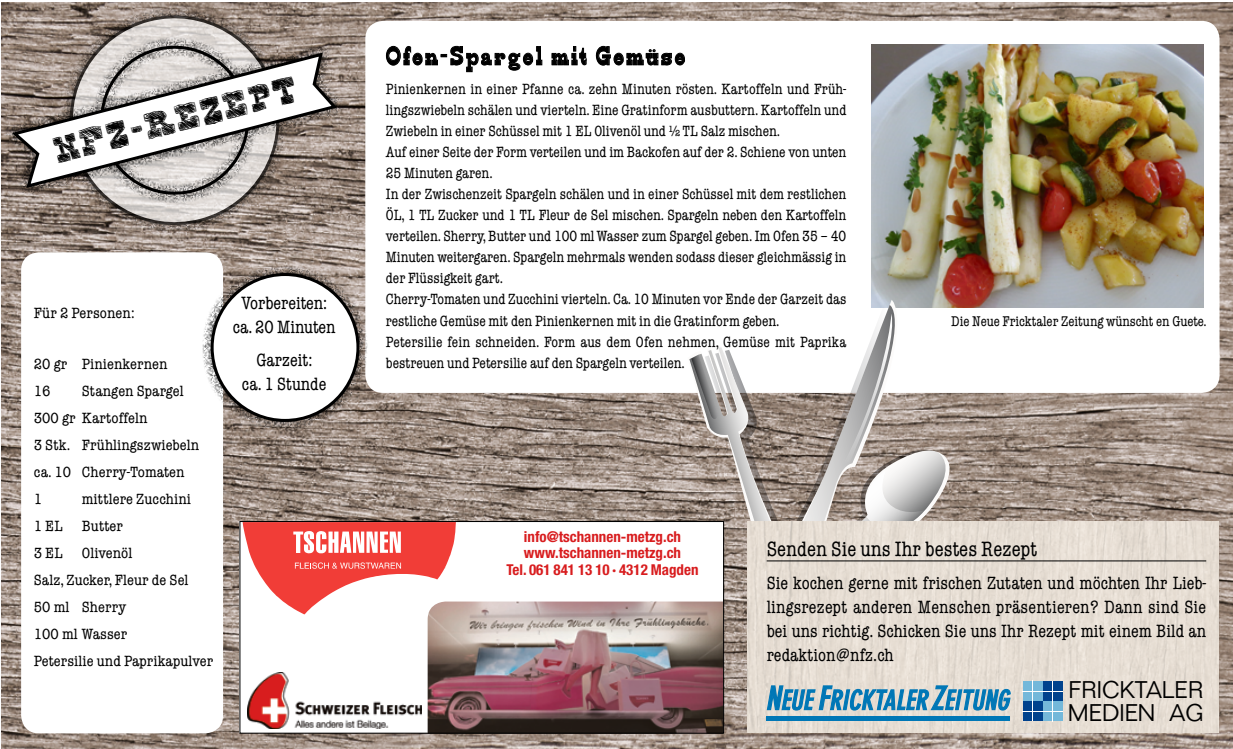
<style>
.page{position:relative;width:1233px;height:749px;background:#fff}
.page>*{position:absolute;margin:0;border:0;box-sizing:border-box;transform-origin:0 0}
.t1{font:36px "Blockography";color:#000}
.t2{font:25.35px "Edmunds";letter-spacing:.1em;color:#000}
.t3{font:300 23.55px/23px "Folio Std";color:#000}
.t4{font:condensed 21px "American Typewriter Std";letter-spacing:.005em;color:#000}
.t5{font:condensed 18px/24px "American Typewriter Std";color:#000;text-align:center}
.t6{font:condensed 15px/21px "American Typewriter Std";color:#000}
.t7{font:condensed 15px/27px "American Typewriter Std";color:#000;scale:1.07 1}
.t8{font:700 condensed 15px/16.5px "Helvetica Neue LT Std";color:#d81c1e;text-align:center}
.t9{font:condensed 14.25px "American Typewriter Std";color:#000}
</style>
<div class="page">
<img style="left:1px;top:3px;width:1232px;height:745px">
<div style="left:21px;top:252px;width:202px;height:481px;background:#fff;border-radius:18px"></div>
<svg style="left:60px;top:6px;width:229px;height:228px;background:#9b8f87"></svg>
<div style="left:91px;top:38px;width:167px;height:165px;background:#000;opacity:.75"></div>
<svg style="left:94px;top:39px;width:161px;height:162px;background:#beb8b4"></svg>
<div style="left:4px;top:44px;width:342px;height:152px;background:#000;opacity:.75"></div>
<svg style="left:11px;top:50px;width:329px;height:140px"></svg>
<div style="left:365px;top:21px;width:854px;height:372px;background:#fff;border-radius:18px"></div>
<img style="left:871px;top:44px;width:332px;height:264px">
<div style="left:202px;top:264px;width:166px;height:166px;background:#000;opacity:.75"></div>
<div style="left:212px;top:274px;width:146px;height:146px;background:#fff;border-radius:50%"></div>
<svg style="left:386px;top:46px;width:156px;height:26px"></svg>
<svg style="left:551px;top:46px;width:36px;height:19px"></svg>
<svg style="left:596px;top:46px;width:89px;height:20px"></svg>
<img style="left:748px;top:521px;width:471px;height:211px">
<hr style="left:767px;top:560px;width:439px;height:1px;background:#000">
<svg style="left:767px;top:685px;width:244px;height:33px;background:#88b3c7"></svg>
<hr style="left:767px;top:716px;width:243px;height:4px;background:#0077b6">
<div style="left:1023px;top:681px;width:19px;height:19px;background:#74b8da"></div>
<div style="left:1023px;top:701px;width:19px;height:19px;background:#00428d"></div>
<div style="left:1043px;top:701px;width:20px;height:19px;background:#74b8da"></div>
<div style="left:1043px;top:681px;width:20px;height:19px;background:#00428d"></div>
<hr style="left:1022px;top:690px;width:41px;height:1px;background:#fff">
<hr style="left:1022px;top:710px;width:41px;height:1px;background:#fff">
<hr style="left:1032px;top:680px;width:1px;height:41px;background:#fff">
<hr style="left:1052px;top:681px;width:1px;height:40px;background:#fff">
<div style="left:239px;top:521px;width:484px;height:212px;background:#fff"></div>
<img style="left:247px;top:672px;width:174px;height:56px">
<img style="left:428px;top:614px;width:294px;height:117px">
<svg style="left:243px;top:300px;width:958px;height:314px"></svg>
<div style="left:239px;top:521px;width:485px;height:212px;border:1px solid #000"></div>
<h1 class="t1" style="left:51px;top:129px;width:249px;rotate:-14deg">NFZ-REZEPT</h1>
<p class="t7" style="left:34px;top:300px;width:96px">Für 2 Personen:</p>
<p class="t7" style="left:34px;top:351px;width:126px">20 gr Pinienkernen<br>16</p>
<p class="t7" style="left:34px;top:378px;width:156px;text-indent:48px">Stangen Spargel<br>300 gr Kartoffeln<br>3 Stk. Frühlingszwiebeln ca. 10 Cherry-Tomaten<br>1</p>
<p class="t7" style="left:82px;top:486px;width:103px">mittlere Zucchini</p>
<p class="t7" style="left:34px;top:513px;width:28px">1 EL</p>
<p class="t7" style="left:82px;top:513px;width:40px">Butter</p>
<p class="t7" style="left:34px;top:540px;width:28px">3 EL</p>
<p class="t7" style="left:34px;top:540px;width:169px;text-indent:48px">Olivenöl<br>Salz, Zucker, Fleur de Sel<br>50 ml Sherry<br>100 ml Wasser<br>Petersilie und Paprikapulver</p>
<p class="t5" style="left:233px;top:291px;width:104px">Vorbereiten: ca. 20 Minuten</p>
<p class="t5" style="left:242px;top:348px;width:86px">Garzeit:<br>ca. 1 Stunde</p>
<h2 class="t2" style="left:386px;top:41px;width:301px">Ofen-Spargel mit Gemüse</h2>
<p class="t6" style="left:386px;top:79px;width:462px">Pinienkernen in einer Pfanne ca. zehn Minuten rösten. Kartoffeln und Früh&shy;lingszwiebeln schälen und vierteln. Eine Gratinform ausbuttern. Kartoffeln und Zwiebeln in einer Schüssel mit 1 EL Olivenöl und ½ TL Salz mischen.<br>Auf einer Seite der Form verteilen und im Backofen auf der 2. Schiene von unten 25 Minuten garen.<br>In der Zwischenzeit Spargeln schälen und in einer Schüssel mit dem restlichen ÖL, 1 TL Zucker und 1 TL Fleur de Sel mischen. Spargeln neben den Kartoffeln verteilen. Sherry, Butter und 100 ml Wasser zum Spargel geben. Im Ofen 35 – 40<br>Minuten weitergaren. Spargeln mehrmals wenden sodass dieser gleichmässig in der Flüssigkeit gart.<br>Cherry-Tomaten und Zucchini vierteln. Ca. 10 Minuten vor Ende der Garzeit das restliche Gemüse mit den Pinienkernen mit in die Gratinform geben.<br>Petersilie fein schneiden. Form aus dem Ofen nehmen, Gemüse mit Paprika bestreuen und Petersilie auf den Spargeln verteilen.</p>
<p class="t9" style="left:951px;top:313px;width:257px">Die Neue Fricktaler Zeitung wünscht en Guete.</p>
<p class="t8" style="left:507px;top:528px;width:193px">info@tschannen-metzg.ch www.tschannen-metzg.ch<br>Tel. 061 841 13 10 · 4312 Magden</p>
<h3 class="t4" style="left:767px;top:537px;width:272px">Senden Sie uns Ihr bestes Rezept</h3>
<p class="t5" style="left:767px;top:571px;width:441px;text-align:justify">Sie kochen gerne mit frischen Zutaten und möchten Ihr Lieb&shy;lingsrezept anderen Menschen präsentieren? Dann sind Sie bei uns richtig. Schicken Sie uns Ihr Rezept mit einem Bild an redaktion@nfz.ch</p>
<h3 class="t3" style="left:1068px;top:678px;width:137px">FRICKTALER<br>MEDIEN AG</h3>
</div>
